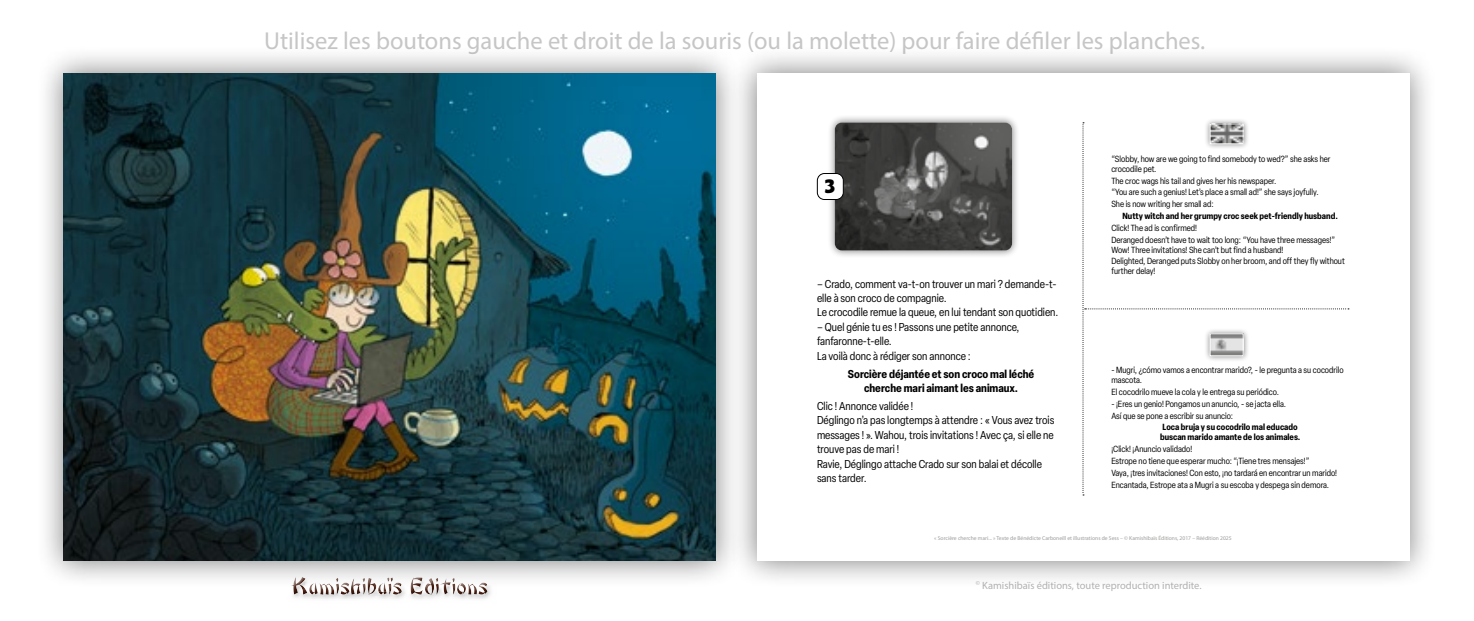
<style>
.page{position:relative;width:1474px;height:621px;background:#fff}
.page>*{position:absolute;margin:0;border:0;box-sizing:border-box;transform-origin:0 0}
.t1{font:24.5px "Myriad Pro";color:#c6c6c6}
.t2{font:900 21.88px "Goudy Sans Std";color:#000}
.t3{font:condensed 11.2px/14.3px "Elza";color:#000}
.t4{font:700 condensed 11.2px/14.3px "Elza";color:#000;text-align:center}
.t5{font:10.5px "Myriad Pro";color:#b3b2b2}
.t6{font:condensed 8.75px/11.7px "Elza";color:#000}
.t7{font:700 condensed 8.75px/10px "Elza";color:#000}
.t8{font:5.6px "Myriad Pro";color:#9d9d9c}
</style>
<div class="page">
<div style="left:284px;top:577px;width:216px;height:29px;background:#000;opacity:.75"></div>
<div style="left:729px;top:45px;width:707px;height:543px;background:#000;opacity:.5"></div>
<div style="left:756px;top:73px;width:653px;height:487px;background:#fff"></div>
<svg style="left:1082px;top:122px;width:266px;height:373px"></svg>
<div style="left:1203px;top:117px;width:46px;height:33px;background:#000;opacity:.5"></div>
<img style="left:1211px;top:125px;width:30px;height:17px">
<div style="left:1209px;top:123px;width:34px;height:21px;border:1px solid #fff"></div>
<div style="left:1203px;top:327px;width:46px;height:35px;background:#000;opacity:.5"></div>
<img style="left:1211px;top:335px;width:30px;height:19px">
<div style="left:1209px;top:333px;width:34px;height:23px;border:1px solid #fff"></div>
<div style="left:827px;top:114px;width:193px;height:144px;background:#000;opacity:.5"></div>
<img style="left:834px;top:122px;width:178px;height:128px">
<div style="left:817px;top:173px;width:26px;height:26px;background:#fff;border-radius:7px"></div>
<div style="left:817px;top:173px;width:26px;height:26px;border:1px solid #000;border-radius:7px"></div>
<div style="left:35px;top:45px;width:707px;height:543px;background:#000;opacity:.5"></div>
<img style="left:63px;top:73px;width:652px;height:487px">
<h1 class="t1" style="left:264px;top:26px;width:942px">Utilisez les boutons gauche et droit de la souris (ou la molette) pour faire défiler les planches.</h1>
<h2 class="t2" style="left:824px;top:173px;width:13px">3</h2>
<p class="t3" style="left:817px;top:276px;width:243px">– Crado, comment va-t-on trouver un mari ? demande-t&shy;elle à son croco de compagnie.<br>Le crocodile remue la queue, en lui tendant son quotidien.</p>
<p class="t3" style="left:817px;top:319px;width:204px">– Quel génie tu es ! Passons une petite annonce, fanfaronne-t-elle.<br>La voilà donc à rédiger son annonce :</p>
<p class="t4" style="left:848px;top:366px;width:188px">Sorcière déjantée et son croco mal léché cherche mari aimant les animaux.</p>
<p class="t3" style="left:817px;top:398px;width:239px">Clic ! Annonce validée !<br>Déglingo n’a pas longtemps à attendre : « Vous avez trois messages ! ». Wahou, trois invitations ! Avec ça, si elle ne trouve pas de mari !<br>Ravie, Déglingo attache Crado sur son balai et décolle sans tarder.</p>
<p class="t6" style="left:1111px;top:153px;width:221px;line-height:10px">“Slobby, how are we going to find somebody to wed?” she asks her crocodile pet.</p>
<p class="t6" style="left:1111px;top:174px;width:209px">The croc wags his tail and gives her his newspaper.<br>“You are such a genius! Let’s place a small ad!” she says joyfully.<br>She is now writing her small ad:</p>
<p class="t7" style="left:1122px;top:210px;width:217px">Nutty witch and her grumpy croc seek pet-friendly husband.</p>
<p class="t6" style="left:1111px;top:221px;width:225px">Click! The ad is confirmed!<br>Deranged doesn’t have to wait too long: “You have three messages!”</p>
<p class="t6" style="left:1111px;top:243px;width:235px">Wow! Three invitations! She can’t but find a husband!<br>Delighted, Deranged puts Slobby on her broom, and off they fly without</p>
<p class="t6" style="left:1111px;top:265px;width:45px">further delay!</p>
<p class="t6" style="left:1111px;top:364px;width:234px;line-height:10px">- Mugri, ¿cómo vamos a encontrar marido?, - le pregunta a su cocodrilo mascota.</p>
<p class="t6" style="left:1111px;top:385px;width:169px">El cocodrilo mueve la cola y le entrega su periódico.</p>
<p class="t6" style="left:1111px;top:397px;width:176px">- ¡Eres un genio! Pongamos un anuncio, - se jacta ella.<br>Así que se pone a escribir su anuncio:</p>
<p class="t7" style="left:1160px;top:421px;width:142px">Loca bruja y su cocodrilo mal educado buscan marido amante de los animales.</p>
<p class="t6" style="left:1111px;top:442px;width:227px">¡Click! ¡Anuncio validado!<br>Estrope no tiene que esperar mucho: “¡Tiene tres mensajes!”<br>Vaya, ¡tres invitaciones! Con esto, ¡no tardará en encontrar un marido!<br>Encantada, Estrope ata a Mugri a su escoba y despega sin demora.</p>
<p class="t8" style="left:934px;top:534px;width:299px">« Sorcière cherche mari... » Texte de Bénédicte Carboneill et illustrations de Sess – © Kamishibaïs Éditions, 2017 – Réédition 2025</p>
<p class="t5" style="left:975px;top:578px;width:227px"><sup>©</sup> Kamishibaïs éditions, toute reproduction interdite.</p>
</div>
